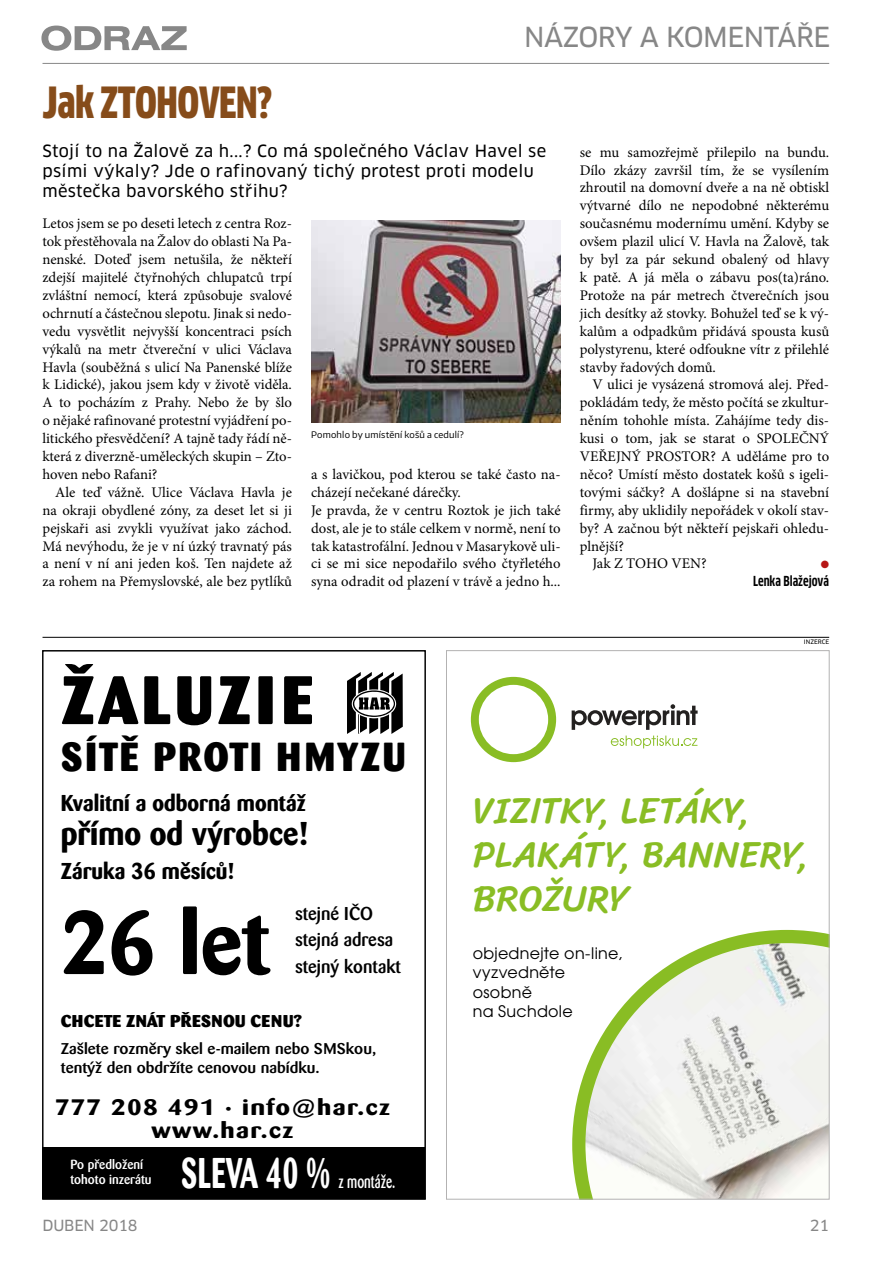
<style>
.page{position:relative;width:893px;height:1263px;background:#fff}
.page>*{position:absolute;margin:0;border:0;box-sizing:border-box;transform-origin:0 0}
.t1{font:700 88.35px "Barmeno CE";color:#000}
.t2{font:800 67.8px "Barmeno CE";letter-spacing:.07em;color:#000}
.t3{font:700 42.6px "Barmeno CE";color:#fff;scale:.7 1}
.t4{font:900 42px "Clan Cond CELF";letter-spacing:-.01em;color:#864c1a}
.t5{font:800 40.2px "Barmeno CE";letter-spacing:.05em;color:#000}
.t6{font:37.05px/44.2px "Sriracha";letter-spacing:-.005em;color:#89bd24}
.t7{font:700 32.7px "Barmeno CE";color:#000}
.t8{font:27px "Clan CE News";letter-spacing:-.02em;color:#878787}
.t9{font:700 22.8px "Barmeno CE";color:#000}
.t10{font:700 22.2px/23.7px "Barmeno CE";letter-spacing:.05em;color:#000;text-align:center;scale:1.23 1}
.t11{font:500 18.45px/26.1px "Barmeno CE";color:#000}
.t12{font:500 18.3px "Barmeno CE";color:#fff;scale:.7 1}
.t13{font:800 16.95px "Barmeno CE";letter-spacing:.02em;color:#000;scale:1.08 1}
.t14{font:16.5px/19.8px "Clan CE News";letter-spacing:.02em;color:#000}
.t15{font:15.9px/19px "Te X Gyre Adventor";letter-spacing:.02em;color:#000}
.t16{font:500 15.45px/18.5px "Barmeno CE";color:#000;scale:1.08 1}
.t17{font:15px "Clan CE News";letter-spacing:-.01em;color:#878787}
.t18{font:14.7px/17.9px "Minion Pro";color:#000;text-align:justify}
.t19{font:700 13.5px "Clan Cond CELF";color:#000}
.t20{font:500 13.05px/15.8px "Barmeno CE";color:#fff}
.t21{font:10.5px "Zapf Dingbats ITC";color:#b61615}
.t22{font:9px "Encode Sans";letter-spacing:.025em;color:#000}
.t23{font:6px "Clan CE News";color:#000}
</style>
<div class="page">
<hr style="left:43px;top:63px;width:786px;height:1px;background:#878787">
<svg style="left:41px;top:26px;width:146px;height:25px"></svg>
<svg style="left:572px;top:930px;width:255px;height:267px"></svg>
<svg style="left:572px;top:704px;width:126px;height:44px"></svg>
<svg style="left:471px;top:677px;width:85px;height:85px"></svg>
<div style="left:43px;top:1147px;width:382px;height:52px;background:#000"></div>
<svg style="left:347px;top:672px;width:56px;height:62px"></svg>
<hr style="left:43px;top:637px;width:786px;height:1px;background:#000">
<img style="left:311px;top:220px;width:250px;height:203px">
<h3 class="t4" style="left:43px;top:76px;width:231px">Jak ZTOHOVEN?</h3>
<h3 class="t8" style="left:524px;top:20px;width:308px">NÁZORY A KOMENTÁŘE</h3>
<p class="t14" style="left:43px;top:141px;width:505px">Stojí to na Žalově za h...? Co má společného Václav Havel se psími výkaly? Jde o rafinovaný tichý protest proti modelu městečka bavorského střihu?</p>
<p class="t18" style="left:43px;top:215px;width:251px">Letos jsem se po deseti letech z centra Roz&shy;tok přestěhovala na Žalov do oblasti Na Pa&shy;nenské. Doteď jsem netušila, že někteří zdejší majitelé čtyřnohých chlupatců trpí zvláštní nemocí, která způsobuje svalové ochrnutí a částečnou slepotu. Jinak si nedo&shy;vedu vysvětlit nejvyšší koncentraci psích výkalů na metr čtvereční v ulici Václava Havla (souběžná s ulicí Na Panenské blíže k Lidické), jakou jsem kdy v životě viděla.<br>A to pocházím z Prahy. Nebo že by šlo o nějaké rafinované protestní vyjádření po&shy;litického přesvědčení? A tajně tady řádí ně&shy;která z diverzně-uměleckých skupin – Zto&shy;hoven nebo Rafani?</p>
<p class="t18" style="left:43px;top:483px;width:251px;text-indent:13px">Ale teď vážně. Ulice Václava Havla je na okraji obydlené zóny, za deset let si ji pejskaři asi zvykli využívat jako záchod.<br>Má nevýhodu, že je v ní úzký travnatý pás a není v ní ani jeden koš. Ten najdete až za rohem na Přemyslovské, ale bez pytlíků</p>
<p class="t22" style="left:311px;top:429px;width:154px">Pomohlo by umístění košů a cedulí?</p>
<p class="t18" style="left:311px;top:465px;width:251px;text-align:left">a s lavičkou, pod kterou se také často na&shy;cházejí nečekané dárečky.<br>Je pravda, že v centru Roztok je jich také dost, ale je to stále celkem v normě, není to tak katastrofální. Jednou v Masarykově uli&shy;ci se mi sice nepodařilo svého čtyřletého syna odradit od plazení v trávě a jedno h...</p>
<p class="t18" style="left:580px;top:143px;width:251px">se mu samozřejmě přilepilo na bundu.<br>Dílo zkázy završil tím, že se vysílením zhroutil na domovní dveře a na ně obtiskl výtvarné dílo ne nepodobné některému současnému modernímu umění. Kdyby se ovšem plazil ulicí V. Havla na Žalově, tak by byl za pár sekund obalený od hlavy k patě. A já měla o zábavu pos(ta)ráno.<br>Protože na pár metrech čtverečních jsou jich desítky až stovky. Bohužel teď se k vý&shy;kalům a odpadkům přidává spousta kusů polystyrenu, které odfoukne vítr z přilehlé stavby řadových domů.</p>
<p class="t18" style="left:592px;top:376px;width:238px">V ulici je vysázená stromová alej. Před-</p>
<p class="t18" style="left:580px;top:394px;width:251px">pokládám tedy, že město počítá se zkultur-</p>
<p class="t18" style="left:580px;top:412px;width:251px">něním tohohle místa. Zahájíme tedy dis-</p>
<p class="t18" style="left:580px;top:430px;width:251px">kusi o tom, jak se starat o SPOLEČNÝ</p>
<p class="t18" style="left:580px;top:447px;width:251px">VEŘEJNÝ PROSTOR? A uděláme pro to</p>
<p class="t18" style="left:580px;top:465px;width:251px">něco? Umístí město dostatek košů s igeli-</p>
<p class="t18" style="left:580px;top:483px;width:251px">tovými sáčky? A došlápne si na stavební</p>
<p class="t18" style="left:580px;top:501px;width:251px">firmy, aby uklidily nepořádek v okolí stav-</p>
<p class="t18" style="left:580px;top:519px;width:251px">by? A začnou být někteří pejskaři ohledu-</p>
<p class="t18" style="left:580px;top:537px;width:46px">plnější?</p>
<p class="t18" style="left:592px;top:555px;width:116px">Jak Z TOHO VEN?</p>
<p class="t21" style="left:821px;top:560px;width:10px">●</p>
<p class="t19" style="left:753px;top:573px;width:78px">Lenka Blažejová</p>
<h2 class="t2" style="left:61px;top:662px;width:254px">ŽALUZIE</h2>
<h3 class="t5" style="left:61px;top:734px;width:345px">SÍTĚ PROTI HMYZU</h3>
<p class="t23" style="left:804px;top:638px;width:27px">INZERCE</p>
<h3 class="t9" style="left:61px;top:790px;width:246px">Kvalitní a odborná montáž</h3>
<h3 class="t7" style="left:61px;top:815px;width:248px">přímo od výrobce!</h3>
<h3 class="t9" style="left:61px;top:858px;width:175px">Záruka 36 měsíců!</h3>
<h1 class="t1" style="left:61px;top:893px;width:210px">26 let</h1>
<p class="t11" style="left:295px;top:901px;width:100px">stejné IČO stejná adresa</p>
<p class="t11" style="left:295px;top:953px;width:107px">stejný kontakt</p>
<p class="t13" style="left:61px;top:1011px;width:225px">CHCETE ZNÁT PŘESNOU CENU?</p>
<p class="t16" style="left:61px;top:1040px;width:293px">Zašlete rozměry skel e-mailem nebo SMSkou, tentýž den obdržíte cenovou nabídku.</p>
<h3 class="t10" style="left:55px;top:1095px;width:274px">777 208 491 · info@har.cz www.har.cz</h3>
<h3 class="t3" style="left:181px;top:1149px;width:214px">SLEVA 40 %</h3>
<p class="t20" style="left:71px;top:1156px;width:82px">Po předložení tohoto inzerátu</p>
<p class="t12" style="left:338px;top:1171px;width:83px">z montáže.</p>
<h3 class="t6" style="left:473px;top:788px;width:337px">VIZITKY, LETÁKY,<br>PLAKÁTY, BANNERY,<br>BROŽURY</h3>
<p class="t15" style="left:473px;top:943px;width:151px">objednejte on-line, vyzvedněte osobně<br>na Suchdole</p>
<p class="t17" style="left:43px;top:1216px;width:97px">DUBEN 2018</p>
<p class="t17" style="left:810px;top:1216px;width:21px">21</p>
</div>
